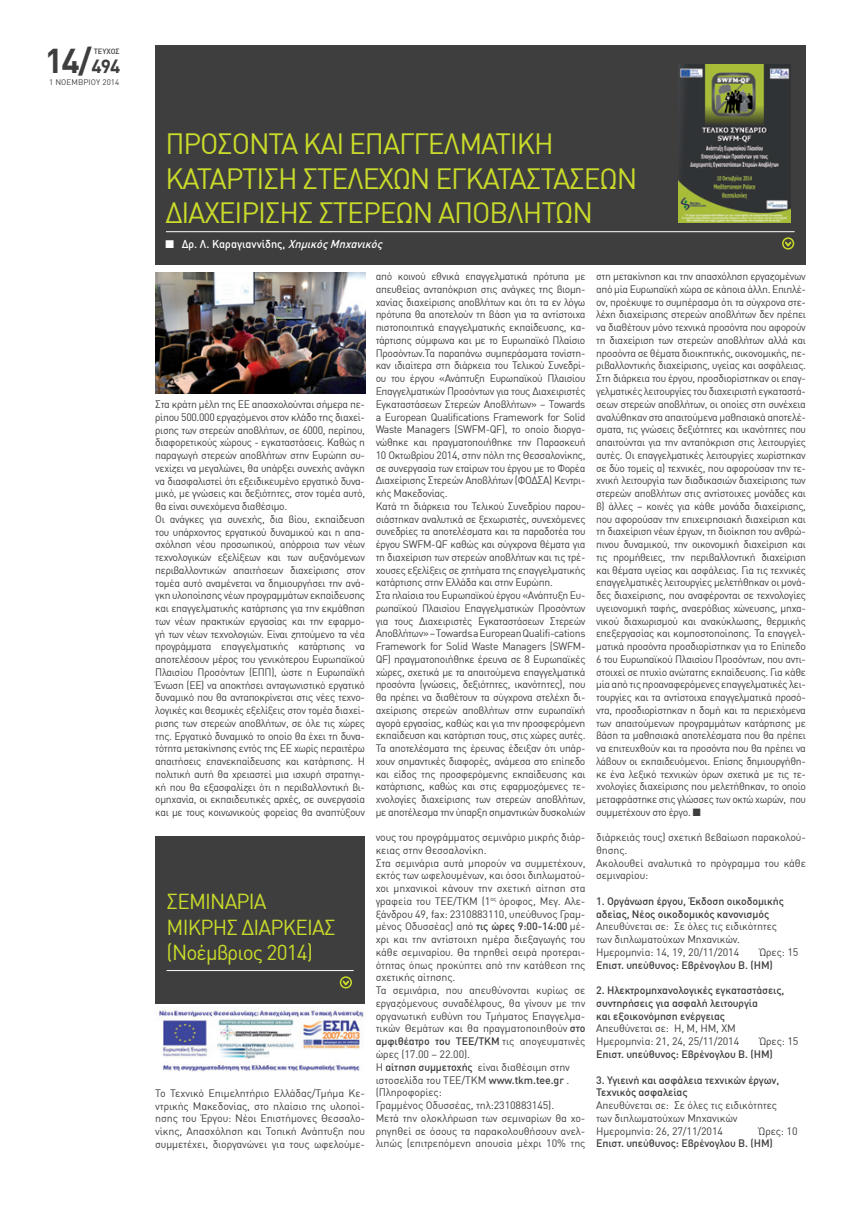
<style>
.page{position:relative;width:851px;height:1205px;background:#fff}
.page>*{position:absolute;margin:0;border:0;box-sizing:border-box;transform-origin:0 0}
.t1{font:700 33.75px "DIN Greek";color:#3e3e3f}
.t2{font:28.75px/34.5px "DIN Greek";letter-spacing:-.04em;color:#cadb2a}
.t3{font:21.25px/25.5px "DIN Greek";letter-spacing:-.04em;color:#cadb2a}
.t4{font:500 11.25px "DIN Greek";color:#fff}
.t5{font:10.62px/12.8px "DIN Greek";letter-spacing:-.03em;color:#3e3e3f}
.t6{font:10.62px/12.8px "DIN Greek";letter-spacing:-.01em;color:#3e3e3f}
.t7{font:500 10.62px/12.8px "DIN Greek";letter-spacing:-.01em;color:#3e3e3f}
.t8{font:8px "DIN Greek";letter-spacing:.01em;color:#3e3e3f}
.t9{font:500 7.5px "DIN Greek";color:#3e3e3f}
.s1{font-size:18.75px}
.s2{font-style:italic}
.s3{font-weight:500}
</style>
<div class="page">
<div style="left:155px;top:45px;width:650px;height:220px;background:#3e3e3f"></div>
<hr style="left:166px;top:231px;width:628px;height:1px;background:#fff">
<svg style="left:785px;top:241px;width:6px;height:6px"></svg>
<div style="left:782px;top:237px;width:12px;height:13px;border:2px solid #cadb2a;border-radius:50%"></div>
<div style="left:155px;top:836px;width:210px;height:167px;background:#3e3e3f"></div>
<hr style="left:167px;top:970px;width:186px;height:1px;background:#fff">
<svg style="left:341px;top:980px;width:10px;height:7px"></svg>
<div style="left:340px;top:976px;width:12px;height:12px;border:2px solid #cadb2a;border-radius:50%"></div>
<img style="left:159px;top:1007px;width:205px;height:65px">
<img style="left:678px;top:64px;width:112px;height:158px">
<img style="left:155px;top:273px;width:210px;height:120px">
<h1 class="t1" style="left:45px;top:41px;width:77px">14/<span class="s1">494</span></h1>
<p class="t9" style="left:94px;top:47px;width:27px">ΤΕΥΧΟΣ</p>
<p class="t8" style="left:49px;top:78px;width:72px">1 NOEMBPIOY 2014</p>
<h2 class="t2" style="left:165px;top:127px;width:473px">ΠΡΟΣΟΝΤΑ ΚΑΙ ΕΠΑΓΓΕΛΜΑΤΙΚΗ<br>ΚΑΤΑΡΤΙΣΗ ΣΤΕΛΕΧΩΝ ΕΓΚΑΤΑΣΤΑΣΕΩΝ<br>ΔΙΑΧΕΙΡΙΣΗΣ ΣΤΕΡΕΩΝ ΑΠΟΒΛΗΤΩΝ</h2>
<p class="t4" style="left:165px;top:237px;width:221px">■ Δρ. Λ. Καραγιαννίδης, <span class="s2">ΧημικόςΜηχανικός</span></p>
<p class="t5" style="left:155px;top:398px;width:211px">Στα κράτη μέλη της ΕΕ απασχολούνται σήμερα πε&shy;ρίπου 500.000 εργαζόμενοι στον κλάδο της διαχεί&shy;ρισης των στερεών αποβλήτων, σε 6000, περίπου, διαφορετικούς χώρους - εγκαταστάσεις. Καθώς η παραγωγή στερεών αποβλήτων στην Ευρώπη συ&shy;νεχίζει να μεγαλώνει, θα υπάρξει συνεχής ανάγκη να διασφαλιστεί ότι εξειδικευμένο εργατικό δυνα&shy;μικό, με γνώσεις και δεξιότητες, στον τομέα αυτό, θα είναι συνεχόμενα διαθέσιμο.<br>Οι ανάγκες για συνεχής, δια βίου, εκπαίδευση του υπάρχοντος εργατικού δυναμικού και η απα&shy;σχόληση νέου προσωπικού, απόρροια των νέων τεχνολογικών εξελίξεων και των αυξανόμενων περιβαλλοντικών απαιτήσεων διαχείρισης στον τομέα αυτό αναμένεται να δημιουργήσει την ανά&shy;γκη υλοποίησης νέων προγραμμάτων εκπαίδευσης και επαγγελματικής κατάρτισης για την εκμάθηση των νέων πρακτικών εργασίας και την εφαρμο&shy;γή των νέων τεχνολογιών. Είναι ζητούμενο τα νέα προγράμματα επαγγελματικής κατάρτισης να αποτελέσουν μέρος του γενικότερου Ευρωπαϊκού Πλαισίου Προσόντων (ΕΠΠ), ώστε η Ευρωπαϊκή Ένωση (ΕΕ) να αποκτήσει ανταγωνιστικό εργατικό δυναμικό που θα ανταποκρίνεται στις νέες τεχνο&shy;λογικές και θεσμικές εξελίξεις στον τομέα διαχεί&shy;ρισης των στερεών αποβλήτων, σε όλε τις χώρες της. Εργατικό δυναμικό το οποίο θα έχει τη δυνα&shy;τότητα μετακίνησης εντός της ΕΕ χωρίς περαιτέρω απαιτήσεις επανεκπαίδευσης και κατάρτισης. Η πολιτική αυτή θα χρειαστεί μια ισχυρή στρατηγι&shy;κή που θα εξασφαλίζει ότι η περιβαλλοντική βι&shy;ομηχανία, οι εκπαιδευτικές αρχές, σε συνεργασία και με τους κοινωνικούς φορείας θα αναπτύξουν</p>
<h3 class="t3" style="left:167px;top:889px;width:170px">ΣΕΜΙΝΑΡΙΑ<br>ΜΙΚΡΗΣ ΔΙΑΡΚΕΙΑΣ (Νοέμβριος 2014)</h3>
<p class="t5" style="left:155px;top:1086px;width:211px;text-align:justify">Το Τεχνικό Επιμελητήριο Ελλάδας/Τμήμα Κε&shy;ντρικής Μακεδονίας, στο πλαίσιο της υλοποί&shy;ησης του Έργου: Νέοι Επιστήμονες Θεσσαλο&shy;νίκης, Απασχόληση και Τοπική Ανάπτυξη που συμμετέχει, διοργανώνει για τους ωφελούμε-</p>
<p class="t5" style="left:375px;top:270px;width:211px">από κοινού εθνικά επαγγελματικά πρότυπα με απευθείας ανταπόκριση στις ανάγκες της βιομη&shy;χανίας διαχείρισης αποβλήτων και ότι τα εν λόγω πρότυπα θα αποτελούν τη βάση για τα αντίστοιχα πιστοποιητικά επαγγελματικής εκπαίδευσης, κα&shy;τάρτισης σύμφωνα και με το Ευρωπαϊκό Πλαίσιο Προσόντων.Τα παραπάνω συμπεράσματα τονίστη&shy;καν ιδιαίτερα στη διάρκεια του Τελικού Συνεδρί&shy;ου του έργου «Ανάπτυξη Ευρωπαϊκού Πλαισίου Επαγγελματικών Προσόντων για τους Διαχειριστές Εγκαταστάσεων Στερεών Αποβλήτων» – Towards a European Qualifications Framework for Solid Waste Managers (SWFM-QF), το οποίο διοργα&shy;νώθηκε και πραγματοποιήθηκε την Παρασκευή 10 Οκτωβρίου 2014, στην πόλη της Θεσσαλονίκης, σε συνεργασία των εταίρων του έργου με το Φορέα Διαχείρισης Στερεών Αποβλήτων (ΦΟΔΣΑ) Κεντρι&shy;κής Μακεδονίας.<br>Κατά τη διάρκεια του Τελικού Συνεδρίου παρου&shy;σιάστηκαν αναλυτικά σε ξεχωριστές, συνεχόμενες συνεδρίες τα αποτελέσματα και τα παραδοτέα του έργου SWFM-QF καθώς και σύγχρονα θέματα για τη διαχείριση των στερεών αποβλήτων και τις τρέ&shy;χουσες εξελίξεις σε ζητήματα της επαγγελματικής κατάρτισης στην Ελλάδα και στην Ευρώπη.<br>Στα πλαίσια του Ευρωπαϊκού έργου «Ανάπτυξη Ευ&shy;ρωπαϊκού Πλαισίου Επαγγελματικών Προσόντων για τους Διαχειριστές Εγκαταστάσεων Στερεών Αποβλήτων» – Towards a European Qualifi-cations Framework for Solid Waste Managers (SWFM-QF) πραγματοποιήθηκε έρευνα σε 8 Ευρωπαϊκές χώρες, σχετικά με τα απαιτούμενα επαγγελματικά προσόντα (γνώσεις, δεξιότητες, ικανότητες), που θα πρέπει να διαθέτουν τα σύγχρονα στελέχη δι&shy;αχείρισης στερεών αποβλήτων στην ευρωπαϊκή αγορά εργασίας, καθώς και για την προσφερόμενη εκπαίδευση και κατάρτιση τους, στις χώρες αυτές.<br>Τα αποτελέσματα της έρευνας έδειξαν ότι υπάρ&shy;χουν σημαντικές διαφορές, ανάμεσα στο επίπεδο και είδος της προσφερόμενης εκπαίδευσης και κατάρτισης, καθώς και στις εφαρμοζόμενες τε&shy;χνολογίες διαχείρισης των στερεών αποβλήτων, με αποτέλεσμα την ύπαρξη σημαντικών δυσκολιών</p>
<p class="t5" style="left:596px;top:270px;width:211px;text-align:justify">στη μετακίνηση και την απασχόληση εργαζομένων από μία Ευρωπαϊκή χώρα σε κάποια άλλη. Επιπλέ&shy;ον, προέκυψε το συμπέρασμα ότι τα σύγχρονα στε&shy;λέχη διαχείρισης στερεών αποβλήτων δεν πρέπει να διαθέτουν μόνο τεχνικά προσόντα που αφορούν τη διαχείριση των στερεών αποβλήτων αλλά και προσόντα σε θέματα διοικητικής, οικονομικής, πε&shy;ριβαλλοντικής διαχείρισης, υγείας και ασφάλειας.<br>Στη διάρκεια του έργου, προσδιορίστηκαν οι επαγ&shy;γελματικές λειτουργίες του διαχειριστή εγκαταστά&shy;σεων στερεών αποβλήτων, οι οποίες στη συνέχεια αναλύθηκαν στα απαιτούμενα μαθησιακά αποτελέ&shy;σματα, τις γνώσεις δεξιότητες και ικανότητες που απαιτούνται για την ανταπόκριση στις λειτουργίες αυτές. Οι επαγγελματικές λειτουργίες χωρίστηκαν σε δύο τομείς α) τεχνικές, που αφορούσαν την τε&shy;χνική λειτουργία των διαδικασιών διαχείρισης των στερεών αποβλήτων στις αντίστοιχες μονάδες και β) άλλες – κοινές για κάθε μονάδα διαχείρισης, που αφορούσαν την επιχειρησιακή διαχείριση και τη διαχείριση νέων έργων, τη διοίκηση του ανθρώ&shy;πινου δυναμικού, την οικονομική διαχείριση και τις προμήθειες, την περιβαλλοντική διαχείριση και θέματα υγείας και ασφάλειας. Για τις τεχνικές επαγγελματικές λειτουργίες μελετήθηκαν οι μονά&shy;δες διαχείρισης, που αναφέρονται σε τεχνολογίες υγειονομική ταφής, αναερόβιας χώνευσης, μηχα&shy;νικού διαχωρισμού και ανακύκλωσης, θερμικής επεξεργασίας και κομποστοποίησης. Τα επαγγελ&shy;ματικά προσόντα προσδιορίστηκαν για το Επίπεδο 6 του Ευρωπαϊκού Πλαισίου Προσόντων, που αντι&shy;στοιχεί σε πτυχίο ανώτατης εκπαίδευσης. Για κάθε μία από τις προαναφερόμενες επαγγελματικές λει&shy;τουργίες και τα αντίστοιχα επαγγελματικά προσό&shy;ντα, προσδιορίστηκαν η δομή και τα περιεχόμενα των απαιτούμενων προγραμμάτων κατάρτισης με βάση τα μαθησιακά αποτελέσματα που θα πρέπει να επιτευχθούν και τα προσόντα που θα πρέπει να λάβουν οι εκπαιδευόμενοι. Επίσης δημιουργήθη&shy;κε ένα λεξικό τεχνικών όρων σχετικά με τις τε&shy;χνολογίες διαχείρισης που μελετήθηκαν, το οποίο μεταφράστηκε στις γλώσσες των οκτώ χωρών, που συμμετέχουν στο έργο. ■</p>
<p class="t6" style="left:375px;top:831px;width:211px">νους του προγράμματος σεμινάριο μικρής διάρ&shy;κειας στην Θεσσαλονίκη.<br>Στα σεμινάρια αυτά μπορούν να συμμετέχουν, εκτός των ωφελουμένων, και όσοι διπλωματού&shy;χοι μηχανικοί κάνουν την σχετική αίτηση στα γραφεία του ΤΕΕ/ΤΚΜ (1<sup>ος</sup> όροφος, Μεγ. Αλε&shy;ξάνδρου 49, fax: 2310883110, υπεύθυνος Γραμ&shy;μένος Οδυσσέας) από <span class="s3">τις ώρες 9:00-14:00</span> μέ&shy;χρι και την αντίστοιχη ημέρα διεξαγωγής του κάθε σεμιναρίου. Θα τηρηθεί σειρά προτεραι&shy;ότητας όπως προκύπτει από την κατάθεση της σχετικής αίτησης.<br>Τα σεμινάρια, που απευθύνονται κυρίως σε εργαζόμενους συναδέλφους, θα γίνουν με την οργανωτική ευθύνη του Τμήματος Επαγγελμα&shy;τικών Θεμάτων και θα πραγματοποιηθούν <span class="s3">στο αμφιθέατρο του ΤΕΕ/ΤΚΜ</span> τις απογευματινές ώρες (17.00 – 22.00).<br>Η <span class="s3">αίτηση συμμετοχής</span> είναι διαθέσιμη στην ιστοσελίδα του ΤΕΕ/ΤΚΜ <span class="s3">www.tkm.tee.gr</span> . (Πληροφορίες:<br>Γραμμένος Οδυσσέας, τηλ:2310883145).<br>Μετά την ολοκλήρωση των σεμιναρίων θα χο&shy;ρηγηθεί σε όσους τα παρακολουθήσουν ανελ&shy;λιπώς (επιτρεπόμενη απουσία μέχρι 10% της</p>
<p class="t6" style="left:596px;top:831px;width:211px">διάρκειάς τους) σχετική βεβαίωση παρακολού&shy;θησης.<br>Ακολουθεί αναλυτικά το πρόγραμμα του κάθε σεμιναρίου:</p>
<p class="t7" style="left:596px;top:894px;width:189px">1. Οργάνωση έργου, Έκδοση οικοδομικής αδείας, Νέος οικοδομικός κανονισμός</p>
<p class="t6" style="left:596px;top:920px;width:182px">Απευθύνεται σε: Σε όλες τις ειδικότητες των διπλωματούχων Μηχανικών.<br>Ημερομηνία: 14, 19, 20/11/2014</p>
<p class="t5" style="left:759px;top:946px;width:40px">Ώρες: 15</p>
<p class="t7" style="left:596px;top:958px;width:178px">Επιστ. υπεύθυνος: Εβρένογλου Β. (ΗΜ)</p>
<p class="t7" style="left:596px;top:984px;width:190px">2. Ηλεκτρομηχανολογικές εγκαταστάσεις, συντηρήσεις για ασφαλή λειτουργία<br>και εξοικονόμηση ενέργειας</p>
<p class="t6" style="left:596px;top:1022px;width:144px">Απευθύνεται σε: Η, Μ, ΗΜ, ΧΜ<br>Ημερομηνία: 21, 24, 25/11/2014</p>
<p class="t5" style="left:759px;top:1035px;width:40px">Ώρες: 15</p>
<p class="t7" style="left:596px;top:1047px;width:178px">Επιστ. υπεύθυνος: Εβρένογλου Β. (ΗΜ)</p>
<p class="t7" style="left:596px;top:1073px;width:185px">3. Υγιεινή και ασφάλεια τεχνικών έργων,<br>Τεχνικός ασφαλείας</p>
<p class="t6" style="left:596px;top:1099px;width:182px">Απευθύνεται σε: Σε όλες τις ειδικότητες των διπλωματούχων Μηχανικών<br>Ημερομηνία: 26, 27/11/2014</p>
<p class="t5" style="left:758px;top:1124px;width:40px">Ώρες: 10</p>
<p class="t7" style="left:596px;top:1137px;width:178px">Επιστ. υπεύθυνος: Εβρένογλου Β. (ΗΜ)</p>
</div>
